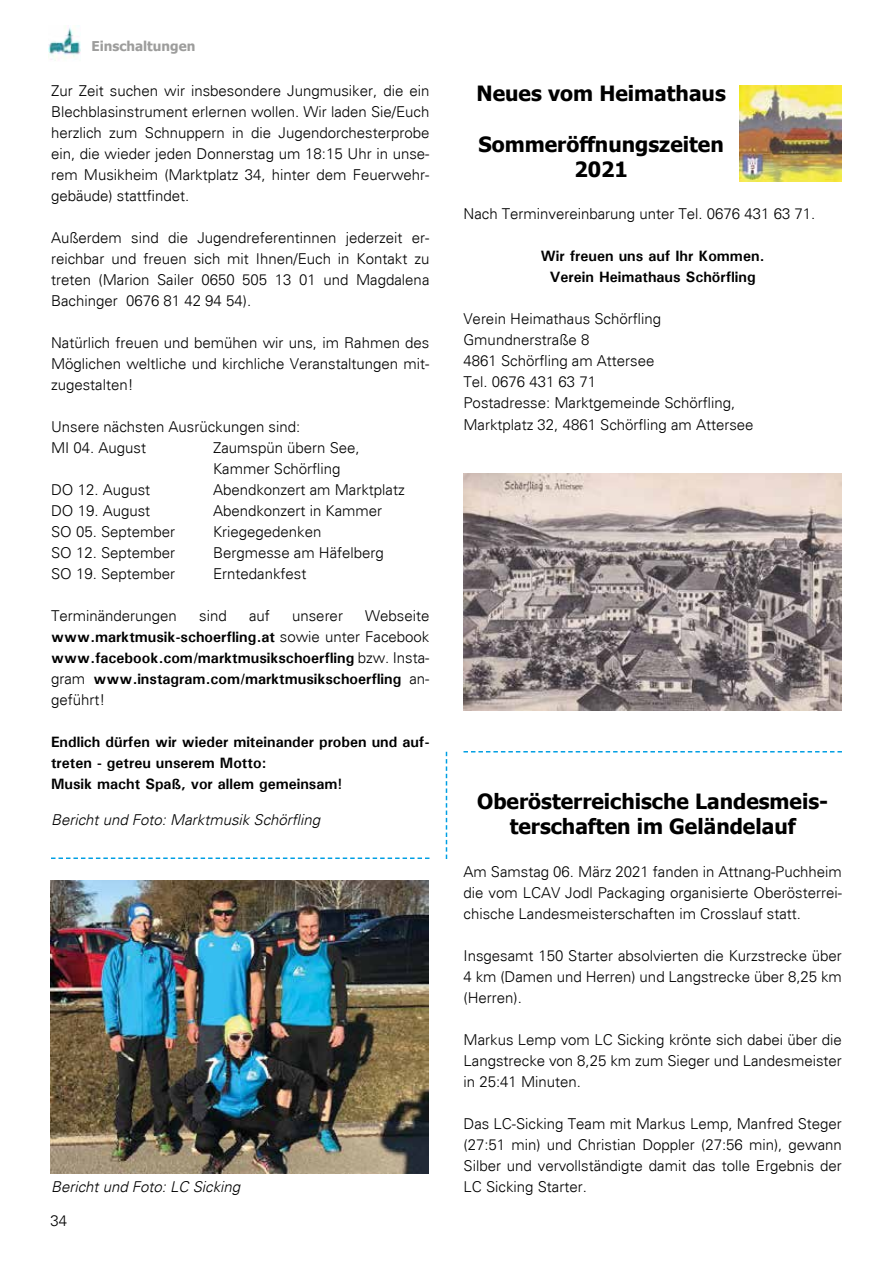
<style>
.page{position:relative;width:893px;height:1263px;background:#fff}
.page>*{position:absolute;margin:0;border:0;box-sizing:border-box;transform-origin:0 0}
.t1{font:700 21px/25.2px "Tahoma";color:#000;text-align:center}
.t2{font:300 15px/21px "Univers";color:#000;text-align:justify}
.t3{font:700 15px/21px "Univers";color:#000;text-align:justify}
.t4{font:italic 300 15px "Univers";color:#000}
.t5{font:700 13.5px "Tahoma";color:#9d9d9c}
.s1{font-weight:300}
</style>
<div class="page">
<img style="left:49px;top:27px;width:31px;height:34px">
<svg style="left:463px;top:751px;width:379px;height:1px"></svg>
<svg style="left:51px;top:857px;width:378px;height:2px"></svg>
<svg style="left:446px;top:752px;width:1px;height:107px"></svg>
<img style="left:463px;top:473px;width:379px;height:237px">
<img style="left:50px;top:880px;width:379px;height:293px">
<img style="left:739px;top:85px;width:103px;height:97px">
<p class="t5" style="left:91px;top:37px;width:105px">Einschaltungen</p>
<p class="t2" style="left:51px;top:80px;width:380px">Zur Zeit suchen wir insbesondere Jungmusiker, die ein Blechblasinstrument erlernen wollen. Wir laden Sie/Euch herzlich zum Schnuppern in die Jugendorchesterprobe ein, die wieder jeden Donnerstag um 18:15 Uhr in unse&shy;rem Musikheim (Marktplatz 34, hinter dem Feuerwehr&shy;gebäude) stattfindet.</p>
<p class="t2" style="left:51px;top:227px;width:380px">Außerdem sind die Jugendreferentinnen jederzeit er&shy;reichbar und freuen sich mit Ihnen/Euch in Kontakt zu treten (Marion Sailer 0650 505 13 01 und Magdalena Bachinger 0676 81 42 94 54).</p>
<p class="t2" style="left:51px;top:332px;width:380px">Natürlich freuen und bemühen wir uns, im Rahmen des Möglichen weltliche und kirchliche Veranstaltungen mit&shy;zugestalten!</p>
<p class="t2" style="left:51px;top:416px;width:251px">Unsere nächsten Ausrückungen sind:<br>MI 04. August</p>
<p class="t2" style="left:213px;top:437px;width:148px">Zaumspün übern See,<br>Kammer Schörfling</p>
<p class="t2" style="left:51px;top:479px;width:101px">DO 12. August</p>
<p class="t2" style="left:213px;top:479px;width:193px">Abendkonzert am Marktplatz</p>
<p class="t2" style="left:51px;top:500px;width:101px">DO 19. August</p>
<p class="t2" style="left:213px;top:500px;width:171px">Abendkonzert in Kammer</p>
<p class="t2" style="left:51px;top:521px;width:126px">SO 05. September</p>
<p class="t2" style="left:213px;top:521px;width:110px">Kriegegedenken</p>
<p class="t2" style="left:51px;top:542px;width:126px">SO 12. September</p>
<p class="t2" style="left:213px;top:542px;width:172px">Bergmesse am Häfelberg</p>
<p class="t2" style="left:51px;top:563px;width:126px">SO 19. September</p>
<p class="t2" style="left:213px;top:563px;width:95px">Erntedankfest</p>
<p class="t2" style="left:51px;top:605px;width:127px">Terminänderungen</p>
<p class="t2" style="left:199px;top:605px;width:29px">sind</p>
<p class="t2" style="left:249px;top:605px;width:22px">auf</p>
<p class="t2" style="left:292px;top:605px;width:52px">unserer</p>
<p class="t3" style="left:51px;top:605px;width:380px;text-indent:314px"><span class="s1">Webseite </span>www.marktmusik-schoerfling.at <span class="s1">sowie unter Facebook </span>www.facebook.com/marktmusikschoerfling <span class="s1">bzw. Insta&shy;gram</span> www.instagram.com/marktmusikschoerfling <span class="s1">an&shy;geführt!</span></p>
<p class="t3" style="left:51px;top:731px;width:380px;text-align:left">Endlich dürfen wir wieder miteinander proben und auf&shy;treten - getreu unserem Motto:<br>Musik macht Spaß, vor allem gemeinsam!</p>
<p class="t4" style="left:51px;top:811px;width:271px">Bericht und Foto: Marktmusik Schörfling</p>
<h1 class="t1" style="left:476px;top:82px;width:251px">Neues vom Heimathaus</h1>
<h1 class="t1" style="left:478px;top:132px;width:247px">Sommeröffnungszeiten<br>2021</h1>
<p class="t2" style="left:463px;top:204px;width:353px">Nach Terminvereinbarung unter Tel. 0676 431 63 71.</p>
<p class="t3" style="left:541px;top:245px;width:225px;text-align:center">Wir freuen uns auf Ihr Kommen.<br>Verein Heimathaus Schörfling</p>
<p class="t2" style="left:463px;top:308px;width:292px;text-align:left">Verein Heimathaus Schörfling<br>Gmundnerstraße 8<br>4861 Schörfling am Attersee<br>Tel. 0676 431 63 71<br>Postadresse: Marktgemeinde Schörfling,<br>Marktplatz 32, 4861 Schörfling am Attersee</p>
<h1 class="t1" style="left:477px;top:790px;width:353px">Oberösterreichische Landesmeis&shy;terschaften im Geländelauf</h1>
<p class="t2" style="left:463px;top:861px;width:380px">Am Samstag 06. März 2021 fanden in Attnang-Puchheim die vom LCAV Jodl Packaging organisierte Oberösterrei&shy;chische Landesmeisterschaften im Crosslauf statt.</p>
<p class="t2" style="left:463px;top:945px;width:380px">Insgesamt 150 Starter absolvierten die Kurzstrecke über 4 km (Damen und Herren) und Langstrecke über 8,25 km (Herren).</p>
<p class="t2" style="left:463px;top:1029px;width:380px">Markus Lemp vom LC Sicking krönte sich dabei über die Langstrecke von 8,25 km zum Sieger und Landesmeister in 25:41 Minuten.</p>
<p class="t2" style="left:463px;top:1113px;width:380px">Das LC-Sicking Team mit Markus Lemp, Manfred Steger (27:51 min) und Christian Doppler (27:56 min), gewann Silber und vervollständigte damit das tolle Ergebnis der</p>
<p class="t4" style="left:51px;top:1178px;width:191px">Bericht und Foto: LC Sicking</p>
<p class="t2" style="left:463px;top:1176px;width:125px">LC Sicking Starter.</p>
<p class="t2" style="left:50px;top:1210px;width:18px">34</p>
</div>
